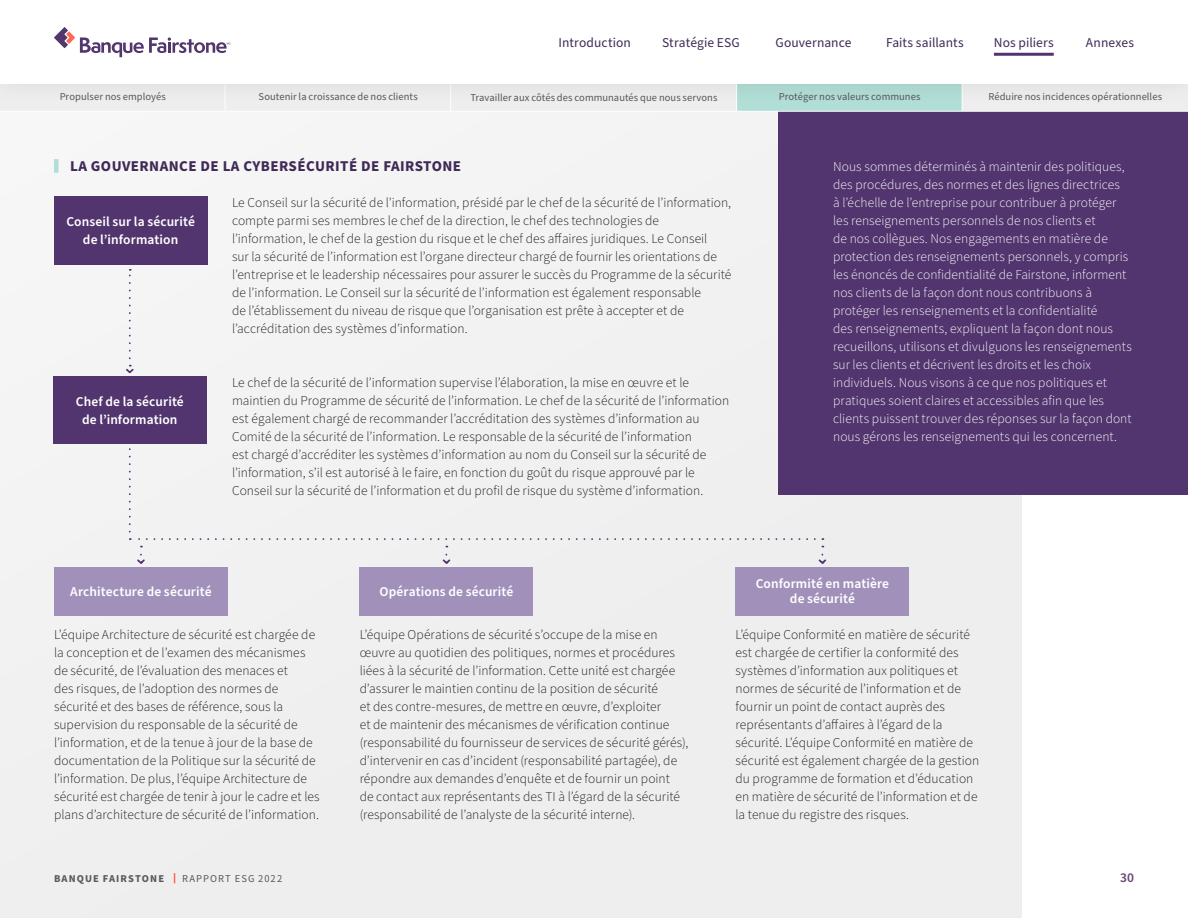
<style>
.page{position:relative;width:1188px;height:918px;background:#fff}
.page>*{position:absolute;margin:0;border:0;box-sizing:border-box;transform-origin:0 0}
.t1{font:700 15px "Source Sans Pro";letter-spacing:.03em;color:#3f2a56}
.t2{font:300 13.5px/18px "Source Sans Pro";letter-spacing:.005em;color:#1a1a1a}
.t3{font:300 13.5px/18px "Source Sans Pro";letter-spacing:.005em;color:#fff}
.t4{font:600 13.5px/18px "Source Sans Pro";letter-spacing:.01em;color:#fff;text-align:center}
.t5{font:13.5px "Source Sans Pro";letter-spacing:.005em;color:#3f2a56}
.t6{font:600 13.5px "Source Sans Pro";color:#654675}
.t7{font:10.5px "Source Sans Pro";letter-spacing:.005em;color:#58595b}
.t8{font:700 10.5px "Source Sans Pro";letter-spacing:.1em;color:#58595b}
.t9{font:10.5px "Source Sans Pro";letter-spacing:.1em;color:#58595b}
</style>
<div class="page">
<div style="left:0;top:79px;width:226px;height:32px;background:#eeeeef"></div>
<div style="left:226px;top:79px;width:225px;height:32px;background:#eeeeef"></div>
<div style="left:451px;top:79px;width:286px;height:33px;background:#eeeeef"></div>
<div style="left:737px;top:79px;width:225px;height:32px;background:#b1ded6"></div>
<div style="left:962px;top:79px;width:226px;height:32px;background:#eeeeef"></div>
<div style="left:0;top:112px;width:1022px;height:806px;background:#eeeeef"></div>
<hr style="left:54px;top:159px;width:4px;height:14px;background:#b1ded6">
<div style="left:54px;top:196px;width:153px;height:68px;background:#52356e"></div>
<div style="left:359px;top:567px;width:174px;height:49px;background:#a191ba"></div>
<div style="left:735px;top:567px;width:174px;height:49px;background:#a191ba"></div>
<div style="left:54px;top:567px;width:174px;height:49px;background:#a191ba"></div>
<svg style="left:129px;top:269px;width:2px;height:89px"></svg>
<svg style="left:130px;top:538px;width:685px;height:2px"></svg>
<svg style="left:129px;top:448px;width:2px;height:84px"></svg>
<div style="left:778px;top:112px;width:410px;height:383px;background:#52356e"></div>
<svg style="left:137px;top:555px;width:8px;height:9px"></svg>
<svg style="left:126px;top:365px;width:8px;height:9px"></svg>
<svg style="left:442px;top:555px;width:9px;height:9px"></svg>
<svg style="left:818px;top:555px;width:9px;height:9px"></svg>
<div style="left:53px;top:377px;width:153px;height:67px;background:#52356e"></div>
<div style="left:0;top:0;width:1188px;height:106px;background:#000;opacity:.15"></div>
<div style="left:0;top:0;width:1188px;height:83px;background:#fff"></div>
<svg style="left:54px;top:27px;width:176px;height:30px"></svg>
<hr style="left:0;top:111px;width:1188px;height:1px;background:#fff">
<hr style="left:994px;top:53px;width:60px;height:3px;background:#52356e">
<p class="t5" style="left:559px;top:33px;width:74px">Introduction</p>
<p class="t5" style="left:662px;top:33px;width:79px">Stratégie ESG</p>
<p class="t5" style="left:776px;top:33px;width:78px">Gouvernance</p>
<p class="t5" style="left:886px;top:33px;width:79px">Faits saillants</p>
<p class="t5" style="left:994px;top:33px;width:61px">Nos piliers</p>
<p class="t5" style="left:1086px;top:33px;width:50px">Annexes</p>
<p class="t7" style="left:60px;top:90px;width:108px">Propulser nos employés</p>
<p class="t7" style="left:259px;top:90px;width:161px">Soutenir la croissance de nos clients</p>
<p class="t7" style="left:470px;top:90px;width:249px">Travailler aux côtés des communautés que nous servons</p>
<p class="t7" style="left:779px;top:90px;width:143px">Protéger nos valeurs communes</p>
<p class="t7" style="left:988px;top:90px;width:175px">Réduire nos incidences opérationnelles</p>
<p class="t1" style="left:70px;top:156px;width:392px">LA GOUVERNANCE DE LA CYBERSÉCURITÉ DE FAIRSTONE</p>
<p class="t2" style="left:232px;top:194px;width:501px">Le Conseil sur la sécurité de l’information, présidé par le chef de la sécurité de l’information, compte parmi ses membres le chef de la direction, le chef des technologies de l’information, le chef de la gestion du risque et le chef des affaires juridiques. Le Conseil<br>sur la sécurité de l’information est l’organe directeur chargé de fournir les orientations de l’entreprise et le leadership nécessaires pour assurer le succès du Programme de la sécurité de l’information. Le Conseil sur la sécurité de l’information est également responsable<br>de l’établissement du niveau de risque que l’organisation est prête à accepter et de l’accréditation des systèmes d’information.</p>
<p class="t4" style="left:66px;top:213px;width:130px">Conseil sur la sécurité de l’information</p>
<p class="t4" style="left:76px;top:393px;width:109px">Chef de la sécurité de l’information</p>
<p class="t2" style="left:232px;top:374px;width:499px">Le chef de la sécurité de l’information supervise l’élaboration, la mise en œuvre et le maintien du Programme de sécurité de l’information. Le chef de la sécurité de l’information est également chargé de recommander l’accréditation des systèmes d’information au Comité de la sécurité de l’information. Le responsable de la sécurité de l’information<br>est chargé d’accréditer les systèmes d’information au nom du Conseil sur la sécurité de l’information, s’il est autorisé à le faire, en fonction du goût du risque approuvé par le Conseil sur la sécurité de l’information et du profil de risque du système d’information.</p>
<p class="t3" style="left:833px;top:158px;width:300px">Nous sommes déterminés à maintenir des politiques, des procédures, des normes et des lignes directrices<br>à l’échelle de l’entreprise pour contribuer à protéger les renseignements personnels de nos clients et<br>de nos collègues. Nos engagements en matière de protection des renseignements personnels, y compris les énoncés de confidentialité de Fairstone, informent nos clients de la façon dont nous contribuons à protéger les renseignements et la confidentialité<br>des renseignements, expliquent la façon dont nous recueillons, utilisons et divulguons les renseignements sur les clients et décrivent les droits et les choix individuels. Nous visons à ce que nos politiques et pratiques soient claires et accessibles afin que les clients puissent trouver des réponses sur la façon dont nous gérons les renseignements qui les concernent.</p>
<p class="t4" style="left:70px;top:583px;width:143px">Architecture de sécurité</p>
<p class="t4" style="left:379px;top:583px;width:135px">Opérations de sécurité</p>
<p class="t4" style="left:756px;top:577px;width:135px;line-height:15px">Conformité en matière de sécurité</p>
<p class="t2" style="left:54px;top:626px;width:267px">L’équipe Architecture de sécurité est chargée de la conception et de l’examen des mécanismes de sécurité, de l’évaluation des menaces et<br>des risques, de l’adoption des normes de sécurité et des bases de référence, sous la supervision du responsable de la sécurité de l’information, et de la tenue à jour de la base de documentation de la Politique sur la sécurité de l’information. De plus, l’équipe Architecture de sécurité est chargée de tenir à jour le cadre et les plans d’architecture de sécurité de l’information.</p>
<p class="t2" style="left:360px;top:626px;width:330px">L’équipe Opérations de sécurité s’occupe de la mise en œuvre au quotidien des politiques, normes et procédures liées à la sécurité de l’information. Cette unité est chargée d’assurer le maintien continu de la position de sécurité<br>et des contre-mesures, de mettre en œuvre, d’exploiter<br>et de maintenir des mécanismes de vérification continue (responsabilité du fournisseur de services de sécurité gérés), d’intervenir en cas d’incident (responsabilité partagée), de répondre aux demandes d’enquête et de fournir un point<br>de contact aux représentants des TI à l’égard de la sécurité (responsabilité de l’analyste de la sécurité interne).</p>
<p class="t2" style="left:735px;top:626px;width:245px">L’équipe Conformité en matière de sécurité est chargée de certifier la conformité des systèmes d’information aux politiques et normes de sécurité de l’information et de fournir un point de contact auprès des représentants d’affaires à l’égard de la sécurité. L’équipe Conformité en matière de sécurité est également chargée de la gestion du programme de formation et d’éducation en matière de sécurité de l’information et de la tenue du registre des risques.</p>
<p class="t8" style="left:54px;top:871px;width:112px">BANQUE FAIRSTONE</p>
<p class="t9" style="left:182px;top:871px;width:102px">RAPPORT ESG 2022</p>
<p class="t6" style="left:1120px;top:868px;width:15px">30</p>
</div>
